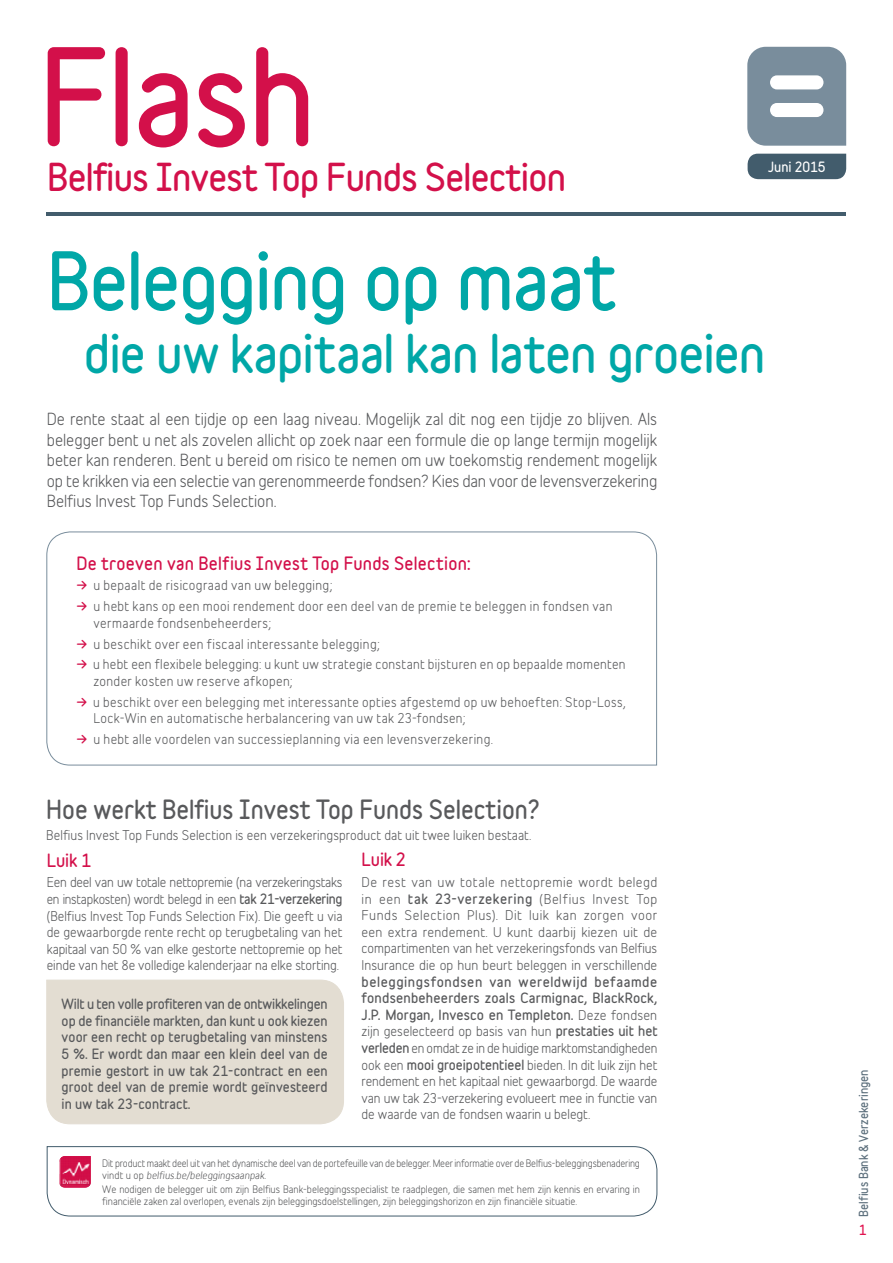
<style>
.page{position:relative;width:893px;height:1263px;background:#fff}
.page>*{position:absolute;margin:0;border:0;box-sizing:border-box;transform-origin:0 0}
.t1{font:700 120.9px "Belfius Normal";letter-spacing:-.015em;color:#d3104a}
.t2{font:700 72px "Belfius Normal";letter-spacing:-.02em;color:#00a7a7}
.t3{font:700 48px "Belfius Normal";letter-spacing:-.015em;color:#00a7a7}
.t4{font:700 34.5px "Belfius Normal";letter-spacing:-.02em;color:#d3104a}
.t5{font:700 23.85px "Belfius Normal";color:#58595b}
.t6{font:700 16.5px "Belfius Normal";letter-spacing:.015em;color:#d3104a}
.t7{font:15.75px/20.5px "Belfius Alternative";color:#58595b;text-align:justify}
.t8{font:12.75px/16.5px "Belfius Alternative";letter-spacing:.03em;color:#58595b;text-align:justify}
.t9{font:700 12.75px/16.5px "Belfius Alternative";letter-spacing:.01em;color:#58595b;text-align:justify}
.t10{font:12.75px "Belfius Alternative";letter-spacing:.005em;color:#58595b}
.t11{font:700 12.75px "Belfius Alternative";color:#fff}
.t12{font:700 12.75px "Belfius Alternative";color:#e1134f}
.t13{font:700 11.25px "Belfius Alternative";color:#5c6f7c}
.t14{font:9.75px/12px "Belfius Alternative";color:#58595b}
.s1{font-weight:700;color:#d3104a}
.s2{font-weight:700}
.s3{font-style:italic}
</style>
<div class="page">
<div style="left:46px;top:979px;width:298px;height:146px;background:#e3ddd2"></div>
<svg style="left:46px;top:531px;width:611px;height:235px"></svg>
<hr style="left:47px;top:212px;width:799px;height:4px;background:#425c6c">
<div style="left:747px;top:47px;width:99px;height:99px;background:#798d9c"></div>
<div style="left:770px;top:75px;width:53px;height:14px;background:#fff;border-radius:7px"></div>
<div style="left:770px;top:103px;width:53px;height:14px;background:#fff;border-radius:7px"></div>
<svg style="left:46px;top:1146px;width:612px;height:71px"></svg>
<img style="left:59px;top:1156px;width:32px;height:30px">
<div style="left:748px;top:154px;width:98px;height:25px;background:#425c6c"></div>
<h1 class="t1" style="left:39px;top:4px;width:279px">Flash</h1>
<h3 class="t4" style="left:47px;top:151px;width:520px">Belfius Invest Top Funds Selection</h3>
<p class="t11" style="left:768px;top:157px;width:59px">Juni 2015</p>
<h2 class="t2" style="left:47px;top:226px;width:571px">Belegging op maat</h2>
<h3 class="t3" style="left:84px;top:317px;width:683px">die uw kapitaal kan laten groeien</h3>
<p class="t7" style="left:47px;top:407px;width:612px">De rente staat al een tijdje op een laag niveau. Mogelijk zal dit nog een tijdje zo blijven. Als belegger bent u net als zovelen allicht op zoek naar een formule die op lange termijn mogelijk beter kan renderen. Bent u bereid om risico te nemen om uw toekomstig rendement mogelijk op te krikken via een selectie van gerenommeerde fondsen? Kies dan voor de levensverzekering Belfius Invest Top Funds Selection.</p>
<p class="t6" style="left:76px;top:550px;width:396px">De troeven van Belfius Invest Top Funds Selection:</p>
<p class="t8" style="left:76px;top:576px;width:257px"><span class="s1">→</span> u bepaalt de risicograad van uw belegging;</p>
<p class="t8" style="left:93px;top:597px;width:521px;text-indent:-17px"><span class="s1">→</span> u hebt kans op een mooi rendement door een deel van de premie te beleggen in fondsen van vermaarde fondsenbeheerders;</p>
<p class="t8" style="left:76px;top:634px;width:305px"><span class="s1">→</span> u beschikt over een fiscaal interessante belegging;</p>
<p class="t8" style="left:93px;top:655px;width:534px;text-indent:-17px"><span class="s1">→</span> u hebt een flexibele belegging: u kunt uw strategie constant bijsturen en op bepaalde momenten zonder kosten uw reserve afkopen;</p>
<p class="t8" style="left:93px;top:692px;width:534px;text-indent:-17px"><span class="s1">→</span> u beschikt over een belegging met interessante opties afgestemd op uw behoeften: Stop-Loss,<br>Lock-Win en automatische herbalancering van uw tak 23-fondsen;</p>
<p class="t8" style="left:76px;top:730px;width:418px"><span class="s1">→</span> u hebt alle voordelen van successieplanning via een levensverzekering.</p>
<h3 class="t5" style="left:46px;top:791px;width:495px">Hoe werkt Belfius Invest Top Funds Selection?</h3>
<p class="t10" style="left:46px;top:824px;width:486px">Belfius Invest Top Funds Selection is een verzekeringsproduct dat uit twee luiken bestaat.</p>
<p class="t6" style="left:47px;top:847px;width:46px">Luik 1</p>
<p class="t8" style="left:47px;top:873px;width:297px">Een deel van uw totale nettopremie (na verzekeringstaks en instapkosten) wordt belegd in een <span class="s2">tak 21-verzekering </span>(Belfius Invest Top Funds Selection Fix). Die geeft u via de gewaarborgde rente recht op terugbetaling van het kapitaal van 50 % van elke gestorte nettopremie op het einde van het 8e volledige kalenderjaar na elke storting.</p>
<p class="t9" style="left:62px;top:995px;width:268px">Wilt u ten volle profiteren van de ontwikkelingen op de financiële markten, dan kunt u ook kiezen voor een recht op terugbetaling van minstens 5 %. Er wordt dan maar een klein deel van de premie gestort in uw tak 21-contract en een groot deel van de premie wordt geïnvesteerd in uw tak 23-contract.</p>
<p class="t6" style="left:362px;top:847px;width:46px">Luik 2</p>
<p class="t8" style="left:362px;top:873px;width:297px">De rest van uw totale nettopremie wordt belegd in een <span class="s2">tak 23-verzekering</span> (Belfius Invest Top Funds Selection Plus). Dit luik kan zorgen voor een extra rendement. U kunt daarbij kiezen uit de compartimenten van het verzekeringsfonds van Belfius Insurance die op hun beurt beleggen in verschillende</p>
<p class="t8" style="left:362px;top:972px;width:297px"><span class="s2">beleggingsfondsen van wereldwijd befaamde fondsenbeheerders zoals Carmignac, BlackRock, J.P. Morgan, Invesco en Templeton.</span> Deze fondsen zijn geselecteerd op basis van hun <span class="s2">prestaties uit het verleden</span> en omdat ze in de huidige marktomstandigheden ook een <span class="s2">mooi groeipotentieel</span> bieden. In dit luik zijn het rendement en het kapitaal niet gewaarborgd. De waarde van uw tak 23-verzekering evolueert mee in functie van de waarde van de fondsen waarin u belegt.</p>
<p class="t14" style="left:102px;top:1156px;width:539px">Dit product maakt deel uit van het dynamische deel van de portefeuille van de belegger. Meer informatie over de Belfius-beleggingsbenadering vindt u op <span class="s3">belfius.be/beleggingsaanpak</span>.</p>
<p class="t14" style="left:102px;top:1182px;width:539px">We nodigen de belegger uit om zijn Belfius Bank-beleggingsspecialist te raadplegen, die samen met hem zijn kennis en ervaring in financiële zaken zal overlopen, evenals zijn beleggingsdoelstellingen, zijn beleggingshorizon en zijn financiële situatie.</p>
<p class="t13" style="left:855px;top:1216px;width:149px;rotate:-90deg">Belfius Bank &amp; Verzekeringen</p>
<p class="t12" style="left:859px;top:1220px;width:9px">1</p>
</div>
